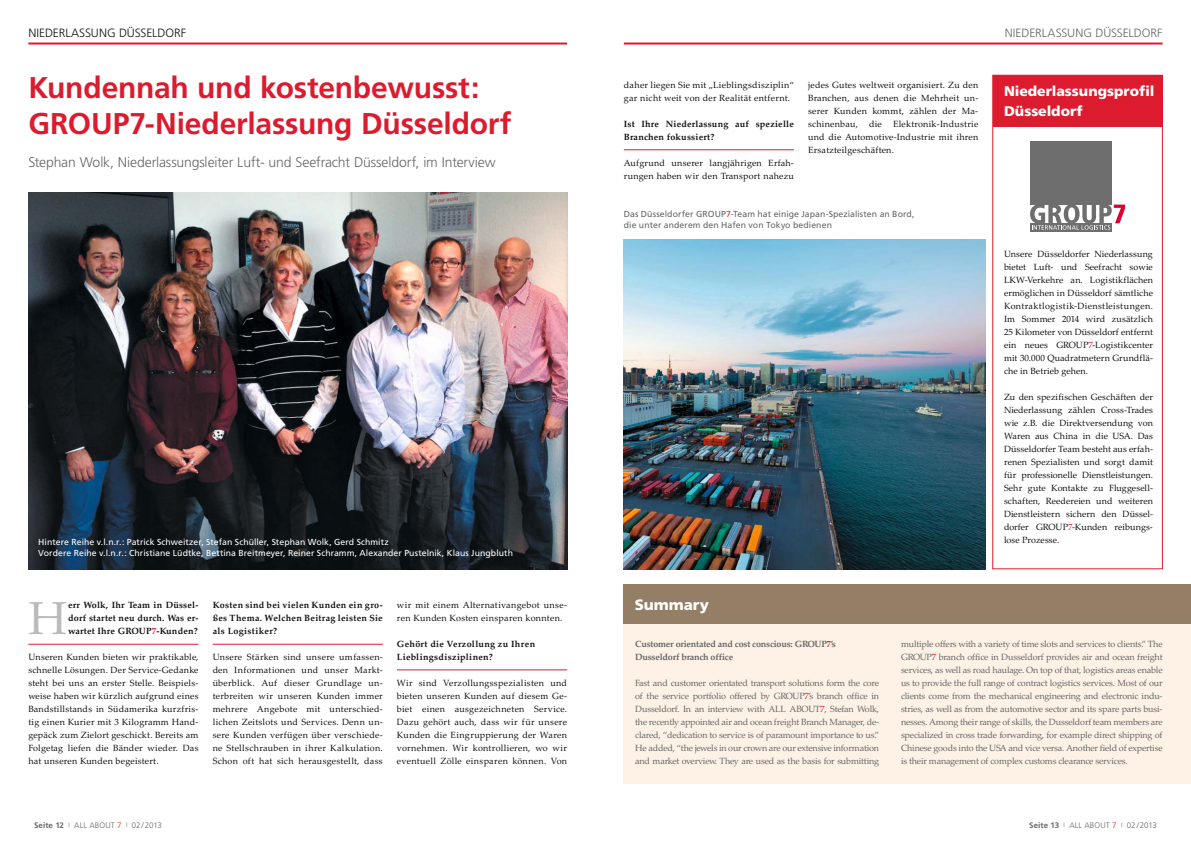
<style>
.page{position:relative;width:1191px;height:842px;background:#fff}
.page>*{position:absolute;margin:0;border:0;box-sizing:border-box;transform-origin:0 0}
.t1{font:46.4px "Palatino LTCE";color:#b9baba}
.t2{font:700 30px/36px "Frutiger";letter-spacing:-.005em;color:#dc1c2e}
.t3{font:900 15px "Frutiger";color:#fff}
.t4{font:300 14px "Frutiger";letter-spacing:-.01em;color:#676767}
.t5{font:900 14px/20px "Frutiger";color:#fff}
.t6{font:300 12px "Frutiger";color:#111212}
.t7{font:300 12px "Frutiger";letter-spacing:-.005em;color:#676767}
.t8{font:9px/13px "Palatino LTCE";letter-spacing:.025em;color:#111212;text-align:justify}
.t9{font:9px/13px "Palatino LTCE";letter-spacing:-.02em;color:#676767;text-align:justify}
.t10{font:700 9px/13px "Palatino LTCE";letter-spacing:.025em;color:#111212;text-align:justify}
.t11{font:700 9px/13px "Palatino LTCE";letter-spacing:-.02em;color:#676767}
.t12{font:8.7px/11px "Frutiger";letter-spacing:.005em;color:#fff}
.t13{font:8.7px/11px "Frutiger";letter-spacing:.01em;color:#676767}
.t14{font:300 8px "Frutiger";letter-spacing:.015em;color:#676767}
.s1{color:#dc1c2e}
.s2{font-weight:700}
.s3{font-size:6px}
</style>
<div class="page">
<img style="left:624px;top:240px;width:361px;height:329px">
<img style="left:28px;top:192px;width:539px;height:377px">
<div style="left:992px;top:75px;width:170px;height:52px;background:#dc1c2e"></div>
<div style="left:992px;top:75px;width:170px;height:494px;border:1px solid #dc1c2e"></div>
<div style="left:624px;top:584px;width:567px;height:200px;background:#fdf2e5"></div>
<div style="left:624px;top:584px;width:567px;height:39px;background:#947e66"></div>
<div style="left:1030px;top:142px;width:81px;height:63px;background:#6e6e6e"></div>
<div style="left:1030px;top:223px;width:81px;height:8px;background:#6e6e6e"></div>
<svg style="left:1030px;top:205px;width:95px;height:25px"></svg>
<hr style="left:28px;top:644px;width:170px;height:1px;background:#dc1c2e">
<hr style="left:213px;top:644px;width:170px;height:1px;background:#dc1c2e">
<hr style="left:397px;top:669px;width:170px;height:1px;background:#dc1c2e">
<hr style="left:624px;top:149px;width:170px;height:1px;background:#dc1c2e">
<hr style="left:28px;top:43px;width:539px;height:2px;background:#dc1c2e">
<hr style="left:624px;top:43px;width:538px;height:2px;background:#dc1c2e">
<h3 class="t6" style="left:28px;top:26px;width:159px">niederlassung Düsseldorf</h3>
<h3 class="t7" style="left:1004px;top:26px;width:159px">niederlassung Düsseldorf</h3>
<h2 class="t2" style="left:28px;top:70px;width:485px">Kundennah und kostenbewusst:<br>GROUP7-Niederlassung Düsseldorf</h2>
<h3 class="t4" style="left:28px;top:154px;width:469px">Stephan Wolk, N iederlassungsleiter Luft- und Seefracht Düsseldorf, im I nterview</h3>
<p class="t12" style="left:38px;top:536px;width:476px">Hintere Reihe v.l.n.r.: Patrick Schweitzer, Stefan Schüller, Stephan Wolk, Gerd Schmitz<br>Vordere Reihe v.l.n.r.: Christiane Lüdtke, Bettina Breitmeyer, Reiner Schramm, Alexander Pustelnik, Klaus Jungbluth</p>
<h1 class="t1" style="left:28px;top:591px;width:40px">H</h1>
<p class="t10" style="left:68px;top:599px;width:132px">err Wolk, Ihr Team in Düssel&shy;dorf startet neu durch. Was er&shy;wartet Ihre GROUP<span class="s1">7</span>-Kunden?</p>
<p class="t8" style="left:28px;top:651px;width:172px">Unseren Kunden bieten wir praktikable, schnelle Lösungen. Der Service-Gedanke steht bei uns an erster Stelle. Beispiels&shy;weise haben wir kürzlich aufgrund eines Bandstillstands in Südamerika kurzfris&shy;tig einen Kurier mit 3 Kilogramm Hand&shy;gepäck zum Zielort geschickt. Bereits am Folgetag liefen die Bänder wieder. Das hat unseren Kunden begeistert.</p>
<p class="t10" style="left:213px;top:598px;width:172px">Kosten sind bei vielen Kunden ein gro&shy;ßes Thema. Welchen Beitrag leisten Sie als Logistiker?</p>
<p class="t8" style="left:213px;top:651px;width:172px">Unsere Stärken sind unsere umfassen&shy;den Informationen und unser Markt&shy;überblick. Auf dieser Grundlage un&shy;terbreiten wir unseren Kunden immer mehrere Angebote mit unterschied&shy;lichen Zeitslots und Services. Denn un&shy;sere Kunden verfügen über verschiede&shy;ne Stellschrauben in ihrer Kalkulation.<br>Schon oft hat sich herausgestellt, dass</p>
<p class="t8" style="left:397px;top:599px;width:172px">wir mit einem Alternativangebot unse&shy;ren Kunden Kosten einsparen konnten.</p>
<p class="t10" style="left:397px;top:637px;width:140px">Gehört die Verzollung zu Ihren<br>Lieblingsdisziplinen?</p>
<p class="t8" style="left:397px;top:677px;width:172px">Wir sind Verzollungsspezialisten und bieten unseren Kunden auf diesem Ge&shy;biet einen ausgezeichneten Service.<br>Dazu gehört auch, dass wir für unsere Kunden die Eingruppierung der Waren vornehmen. Wir kontrollieren, wo wir eventuell Zölle einsparen können. Von</p>
<p class="t8" style="left:624px;top:79px;width:172px">daher liegen Sie mit „Lieblingsdisziplin“ gar nicht weit von der Realität entfernt.</p>
<p class="t10" style="left:624px;top:117px;width:172px">Ist Ihre Niederlassung auf spezielle<br>Branchen fokussiert?</p>
<p class="t8" style="left:624px;top:157px;width:172px">Aufgrund unserer langjährigen Erfah&shy;rungen haben wir den Transport nahezu</p>
<p class="t8" style="left:808px;top:79px;width:172px">jedes Gutes weltweit organisiert. Zu den Branchen, aus denen die Mehrheit un&shy;serer Kunden kommt, zählen der Ma&shy;schinenbau, die Elektronik-Industrie und die Automotive-Industrie mit ihren Ersatzteilgeschäften.</p>
<p class="t13" style="left:624px;top:209px;width:292px">Das Düsseldorfer GROUP<span class="s1">7</span>-Team hat einige Japan-Spezialisten an Bord, die unter anderem den Hafen von Tokyo bedienen</p>
<h3 class="t5" style="left:1004px;top:81px;width:152px">Niederlassungsprofil<br>Düsseldorf</h3>
<p class="t8" style="left:1004px;top:248px;width:150px">Unsere Düsseldorfer Niederlassung bietet Luft- und Seefracht sowie LKW-Verkehre an. Logistikflächen ermöglichen in Düsseldorf sämtliche Kontraktlogistik-Dienstleistungen.<br>Im Sommer 2014 wird zusätzlich 25 Kilometer von Düsseldorf entfernt ein neues GROUP<span class="s1">7</span>-Logistikcenter mit 30.000 Quadratmetern Grundflä&shy;che in Betrieb gehen.</p>
<p class="t8" style="left:1004px;top:391px;width:150px">Zu den spezifischen Geschäften der Niederlassung zählen Cross-Trades wie z.B. die Direktversendung von Waren aus China in die USA. Das Düsseldorfer Team besteht aus erfah&shy;renen Spezialisten und sorgt damit für professionelle Dienstleistungen.<br>Sehr gute Kontakte zu Fluggesell&shy;schaften, Reedereien und weiteren Dienstleistern sichern den Düssel&shy;dorfer GROUP<span class="s1">7</span>-Kunden reibungs&shy;lose Prozesse.</p>
<h3 class="t3" style="left:635px;top:595px;width:76px">Summary</h3>
<p class="t11" style="left:635px;top:638px;width:202px">Customer orientated and cost conscious: GROUP<span class="s1">7</span>’s<br>Dusseldorf branch office</p>
<p class="t9" style="left:635px;top:677px;width:245px">Fast and customer orientated transport solutions form the core of the service portfolio offered by GROUP<span class="s1">7</span>’s branch office in Dusseldorf. In an interview with ALL ABOUT<span class="s1">7</span>, Stefan Wolk, the recently appointed air and ocean freight Branch Manager, de&shy;clared, “dedication to service is of paramount importance to us.” He added, “the jewels in our crown are our extensive information and market overview. They are used as the basis for submitting</p>
<p class="t9" style="left:901px;top:638px;width:263px">multiple offers with a variety of time slots and services to clients.” The GROUP<span class="s1">7</span> branch office in Dusseldorf provides air and ocean freight services, as well as road haulage. On top of that, logistics areas enable us to provide the full range of contract logistics services. Most of our clients come from the mechanical engineering and electronic indu&shy;stries, as well as from the automotive sector and its spare parts busi&shy;nesses. Among their range of skills, the Dusseldorf team members are specialized in cross trade forwarding, for example direct shipping of Chinese goods into the USA and vice versa. Another field of expertise is their management of complex customs clearance services.</p>
<p class="t14" style="left:34px;top:821px;width:129px"><span class="s2">Seite 12</span> <span class="s3">|</span> all about <span class="s1">7</span> <span class="s3">|</span> 02/2013</p>
<p class="t14" style="left:1029px;top:821px;width:129px"><span class="s2">Seite 13</span> <span class="s3">|</span> all about <span class="s1">7</span> <span class="s3">|</span> 02/2013</p>
</div>
